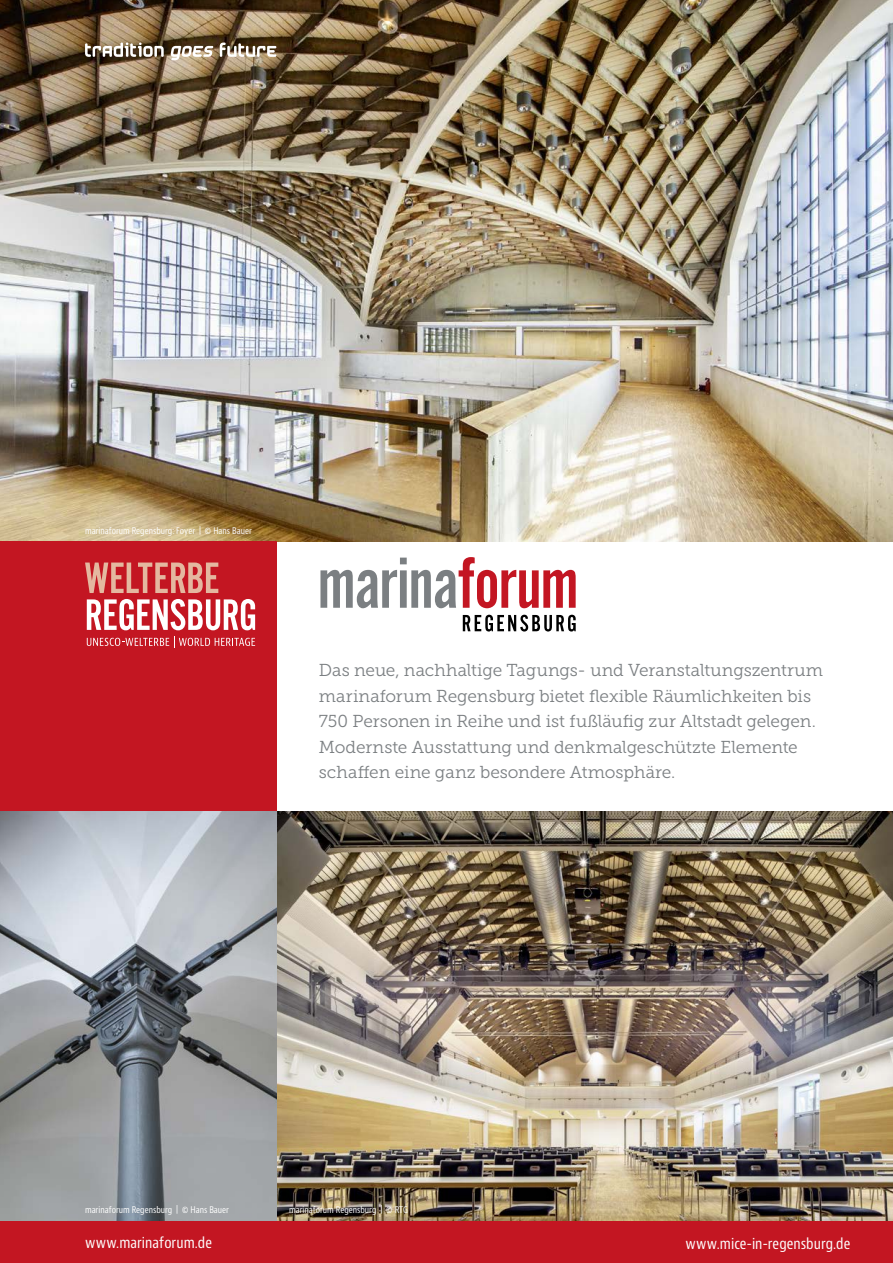
<style>
.page{position:relative;width:893px;height:1263px;background:#fff}
.page>*{position:absolute;margin:0;border:0;box-sizing:border-box;transform-origin:0 0}
.t1{font:17.25px/25.5px "Museo Slab 300";letter-spacing:-.005em;color:#7b7f82}
.t2{font:condensed 15px "Bernino Sans";letter-spacing:.005em;color:#fff}
.t3{font:condensed 9px "Bernino Sans";color:#fff}
</style>
<div class="page">
<div style="left:0;top:1220px;width:893px;height:43px;background:#c31622"></div>
<img style="left:0;top:811px;width:893px;height:409px">
<img style="left:0;top:0;width:893px;height:541px">
<div style="left:0;top:541px;width:276px;height:270px;background:#c31622"></div>
<svg style="left:85px;top:562px;width:133px;height:31px"></svg>
<svg style="left:87px;top:599px;width:168px;height:31px"></svg>
<svg style="left:87px;top:636px;width:168px;height:11px"></svg>
<svg style="left:85px;top:43px;width:191px;height:17px"></svg>
<svg style="left:320px;top:557px;width:256px;height:51px"></svg>
<svg style="left:463px;top:615px;width:113px;height:16px"></svg>
<p class="t3" style="left:85px;top:525px;width:168px">marinaforum Regensburg: Foyer | © Hans Bauer</p>
<p class="t1" style="left:319px;top:657px;width:506px">Das neue, nachhaltige Tagungs- und Veranstaltungszentrum marinaforum Regensburg bietet flexible Räumlichkeiten bis 750 Personen in Reihe und ist fußläufig zur Altstadt gelegen.<br>Modernste Ausstattung und denkmalgeschützte Elemente schaffen eine ganz besondere Atmosphäre.</p>
<p class="t3" style="left:85px;top:1204px;width:145px">marinaforum Regensburg | © Hans Bauer</p>
<p class="t3" style="left:289px;top:1204px;width:121px">marinaforum Regensburg | © RTG</p>
<p class="t2" style="left:85px;top:1233px;width:128px">www.marinaforum.de</p>
<p class="t2" style="left:686px;top:1234px;width:166px">www.mice-in-regensburg.de</p>
</div>
